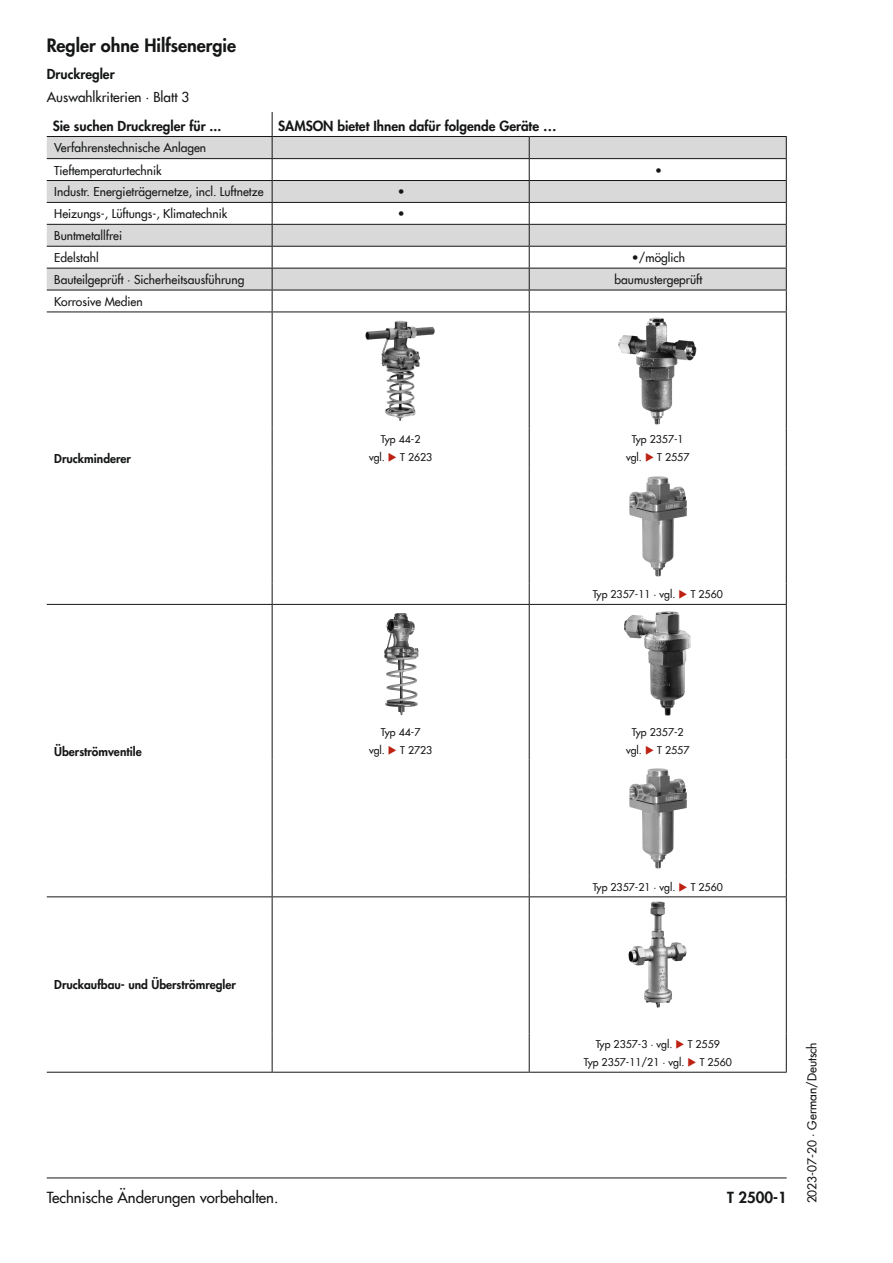
<style>
.page{position:relative;width:893px;height:1263px;background:#fff}
.page>*{position:absolute;margin:0;border:0;box-sizing:border-box;transform-origin:0 0}
.Heading_T{font:800 18px "Futura Com";color:#151616}
.t1{font:500 15px "Futura Com";color:#151616}
.t2{font:800 15px "Futura Com";color:#151616}
.TextHeading_T{font:800 13.5px "Futura Com";color:#151616}
.BodyText_T{font:500 13.5px "Futura Com";color:#151616}
.TableCell8pt{font:500 12px "Futura Com";color:#151616}
.TableHeading8pt{font:800 12px "Futura Com";color:#151616}
.TableCell7pt{font:500 10.5px "Futura Com";color:#151616}
.s1{color:#bc2112}
</style>
<div class="page">
<hr style="left:47px;top:1177px;width:740px;height:1px;background:#151616">
<svg style="left:47px;top:137px;width:739px;height:153px;fill:#d9d9da"></svg>
<hr style="left:47px;top:1072px;width:225px;height:1px;background:#151616">
<hr style="left:272px;top:1072px;width:257px;height:1px;background:#151616">
<hr style="left:529px;top:1072px;width:258px;height:1px;background:#151616">
<hr style="left:47px;top:136px;width:225px;height:1px;background:#151616">
<hr style="left:529px;top:136px;width:258px;height:1px;background:#151616">
<hr style="left:47px;top:158px;width:225px;height:1px;background:#151616">
<hr style="left:272px;top:158px;width:257px;height:1px;background:#151616">
<hr style="left:529px;top:158px;width:258px;height:1px;background:#151616">
<hr style="left:47px;top:180px;width:225px;height:1px;background:#151616">
<hr style="left:272px;top:180px;width:257px;height:1px;background:#151616">
<hr style="left:529px;top:180px;width:258px;height:1px;background:#151616">
<hr style="left:47px;top:202px;width:225px;height:1px;background:#151616">
<hr style="left:272px;top:202px;width:257px;height:1px;background:#151616">
<hr style="left:272px;top:224px;width:257px;height:1px;background:#151616">
<hr style="left:529px;top:224px;width:258px;height:1px;background:#151616">
<hr style="left:272px;top:246px;width:257px;height:1px;background:#151616">
<hr style="left:529px;top:246px;width:258px;height:1px;background:#151616">
<hr style="left:272px;top:268px;width:257px;height:1px;background:#151616">
<hr style="left:529px;top:268px;width:258px;height:1px;background:#151616">
<hr style="left:529px;top:290px;width:258px;height:1px;background:#151616">
<hr style="left:529px;top:312px;width:258px;height:1px;background:#151616">
<hr style="left:47px;top:224px;width:225px;height:1px;background:#151616">
<hr style="left:47px;top:246px;width:225px;height:1px;background:#151616">
<hr style="left:47px;top:268px;width:225px;height:1px;background:#151616">
<hr style="left:47px;top:290px;width:225px;height:1px;background:#151616">
<hr style="left:47px;top:312px;width:225px;height:1px;background:#151616">
<hr style="left:47px;top:604px;width:225px;height:1px;background:#151616">
<hr style="left:272px;top:136px;width:257px;height:1px;background:#151616">
<hr style="left:529px;top:202px;width:258px;height:1px;background:#151616">
<svg style="left:529px;top:137px;width:1px;height:175px"></svg>
<svg style="left:786px;top:137px;width:1px;height:175px"></svg>
<hr style="left:272px;top:290px;width:257px;height:1px;background:#151616">
<hr style="left:272px;top:312px;width:257px;height:1px;background:#151616">
<hr style="left:272px;top:312px;width:1px;height:116px;background:#151616">
<hr style="left:529px;top:312px;width:1px;height:116px;background:#151616">
<hr style="left:786px;top:312px;width:1px;height:116px;background:#151616">
<hr style="left:272px;top:428px;width:1px;height:39px;background:#151616">
<hr style="left:529px;top:428px;width:1px;height:39px;background:#151616">
<hr style="left:786px;top:428px;width:1px;height:39px;background:#151616">
<hr style="left:272px;top:467px;width:1px;height:117px;background:#151616">
<hr style="left:529px;top:467px;width:1px;height:117px;background:#151616">
<hr style="left:786px;top:467px;width:1px;height:117px;background:#151616">
<svg style="left:272px;top:584px;width:1px;height:20px"></svg>
<svg style="left:529px;top:584px;width:1px;height:20px"></svg>
<svg style="left:786px;top:584px;width:1px;height:20px"></svg>
<hr style="left:272px;top:605px;width:1px;height:116px;background:#151616">
<hr style="left:529px;top:605px;width:1px;height:116px;background:#151616">
<hr style="left:786px;top:605px;width:1px;height:116px;background:#151616">
<hr style="left:272px;top:721px;width:1px;height:39px;background:#151616">
<hr style="left:529px;top:721px;width:1px;height:39px;background:#151616">
<hr style="left:786px;top:721px;width:1px;height:39px;background:#151616">
<hr style="left:272px;top:760px;width:1px;height:116px;background:#151616">
<hr style="left:529px;top:760px;width:1px;height:116px;background:#151616">
<hr style="left:786px;top:760px;width:1px;height:116px;background:#151616">
<svg style="left:272px;top:876px;width:1px;height:20px"></svg>
<svg style="left:529px;top:876px;width:1px;height:20px"></svg>
<svg style="left:786px;top:876px;width:1px;height:20px"></svg>
<hr style="left:529px;top:1033px;width:1px;height:39px;background:#151616">
<hr style="left:786px;top:1033px;width:1px;height:39px;background:#151616">
<svg style="left:272px;top:112px;width:1px;height:200px"></svg>
<hr style="left:272px;top:604px;width:257px;height:1px;background:#151616">
<hr style="left:529px;top:604px;width:258px;height:1px;background:#151616">
<hr style="left:47px;top:896px;width:225px;height:1px;background:#151616">
<hr style="left:272px;top:896px;width:257px;height:1px;background:#151616">
<hr style="left:529px;top:896px;width:258px;height:1px;background:#151616">
<hr style="left:272px;top:897px;width:1px;height:136px;background:#151616">
<hr style="left:529px;top:897px;width:1px;height:136px;background:#151616">
<hr style="left:786px;top:897px;width:1px;height:136px;background:#151616">
<hr style="left:272px;top:1033px;width:1px;height:39px;background:#151616">
<img style="left:365px;top:320px;width:70px;height:101px">
<img style="left:619px;top:318px;width:78px;height:106px">
<img style="left:629px;top:476px;width:58px;height:101px">
<img style="left:384px;top:613px;width:35px;height:103px">
<img style="left:624px;top:611px;width:67px;height:105px">
<img style="left:629px;top:768px;width:58px;height:101px">
<img style="left:629px;top:902px;width:58px;height:106px">
<p class="Heading_T" style="left:47px;top:32px;width:191px">Regler ohne Hilfsenergie</p>
<p class="TextHeading_T" style="left:47px;top:64px;width:69px">Druckregler</p>
<p class="BodyText_T" style="left:47px;top:87px;width:144px">Auswahlkriterien · Blatt 3</p>
<p class="TextHeading_T" style="left:53px;top:115px;width:170px">Sie suchen Druckregler für ...</p>
<p class="TextHeading_T" style="left:278px;top:115px;width:280px">SAMSON bietet Ihnen dafür folgende Geräte …</p>
<p class="TableCell8pt" style="left:54px;top:139px;width:153px">Verfahrenstechnische Anlagen</p>
<p class="TableCell8pt" style="left:54px;top:161px;width:109px">Tieftemperaturtechnik</p>
<p class="TableCell8pt" style="left:655px;top:161px;width:8px">•</p>
<p class="TableCell8pt" style="left:54px;top:183px;width:211px">Industr. Energieträgernetze, incl. Luftnetze</p>
<p class="TableCell8pt" style="left:398px;top:183px;width:8px">•</p>
<p class="TableCell8pt" style="left:54px;top:205px;width:175px">Heizungs-, Lüftungs-, Klimatechnik</p>
<p class="TableCell8pt" style="left:398px;top:205px;width:8px">•</p>
<p class="TableCell8pt" style="left:54px;top:227px;width:69px">Buntmetallfrei</p>
<p class="TableCell8pt" style="left:54px;top:249px;width:46px">Edelstahl</p>
<p class="TableCell8pt" style="left:632px;top:249px;width:55px">•/möglich</p>
<p class="TableCell8pt" style="left:54px;top:271px;width:192px">Bauteilgeprüft · Sicherheitsausführung</p>
<p class="TableCell8pt" style="left:615px;top:271px;width:89px">baumustergeprüft</p>
<p class="TableCell8pt" style="left:54px;top:293px;width:90px">Korrosive Medien</p>
<p class="TableHeading8pt" style="left:54px;top:450px;width:78px">Druckminderer</p>
<p class="TableCell7pt" style="left:381px;top:431px;width:41px">Typ 44-2</p>
<p class="TableCell7pt" style="left:369px;top:449px;width:65px">vgl. <span class="s1">◆</span> T 2623</p>
<p class="TableCell7pt" style="left:632px;top:431px;width:53px">Typ 2357-1</p>
<p class="TableCell7pt" style="left:626px;top:449px;width:65px">vgl. <span class="s1">◆</span> T 2557</p>
<p class="TableCell7pt" style="left:593px;top:587px;width:132px">Typ 2357-11 · vgl. <span class="s1">◆</span> T 2560</p>
<p class="TableHeading8pt" style="left:54px;top:742px;width:89px">Überströmventile</p>
<p class="TableCell7pt" style="left:381px;top:724px;width:41px">Typ 44-7</p>
<p class="TableCell7pt" style="left:369px;top:742px;width:65px">vgl. <span class="s1">◆</span> T 2723</p>
<p class="TableCell7pt" style="left:632px;top:724px;width:53px">Typ 2357-2</p>
<p class="TableCell7pt" style="left:626px;top:742px;width:65px">vgl. <span class="s1">◆</span> T 2557</p>
<p class="TableCell7pt" style="left:593px;top:879px;width:132px">Typ 2357-21 · vgl. <span class="s1">◆</span> T 2560</p>
<p class="TableHeading8pt" style="left:54px;top:976px;width:183px">Druckaufbau- und Überströmregler</p>
<p class="TableCell7pt" style="left:596px;top:1036px;width:126px">Typ 2357-3 · vgl. <span class="s1">◆</span> T 2559</p>
<p class="TableCell7pt" style="left:584px;top:1054px;width:150px">Typ 2357-11/21 · vgl. <span class="s1">◆</span> T 2560</p>
<p class="t1" style="left:47px;top:1186px;width:233px">Technische Änderungen vorbehalten.</p>
<p class="t2" style="left:727px;top:1186px;width:61px">T 2500-1</p>
<p class="TableCell8pt" style="left:803px;top:1203px;width:163px;rotate:-90deg">2023-07-20 · German/Deutsch</p>
</div>
